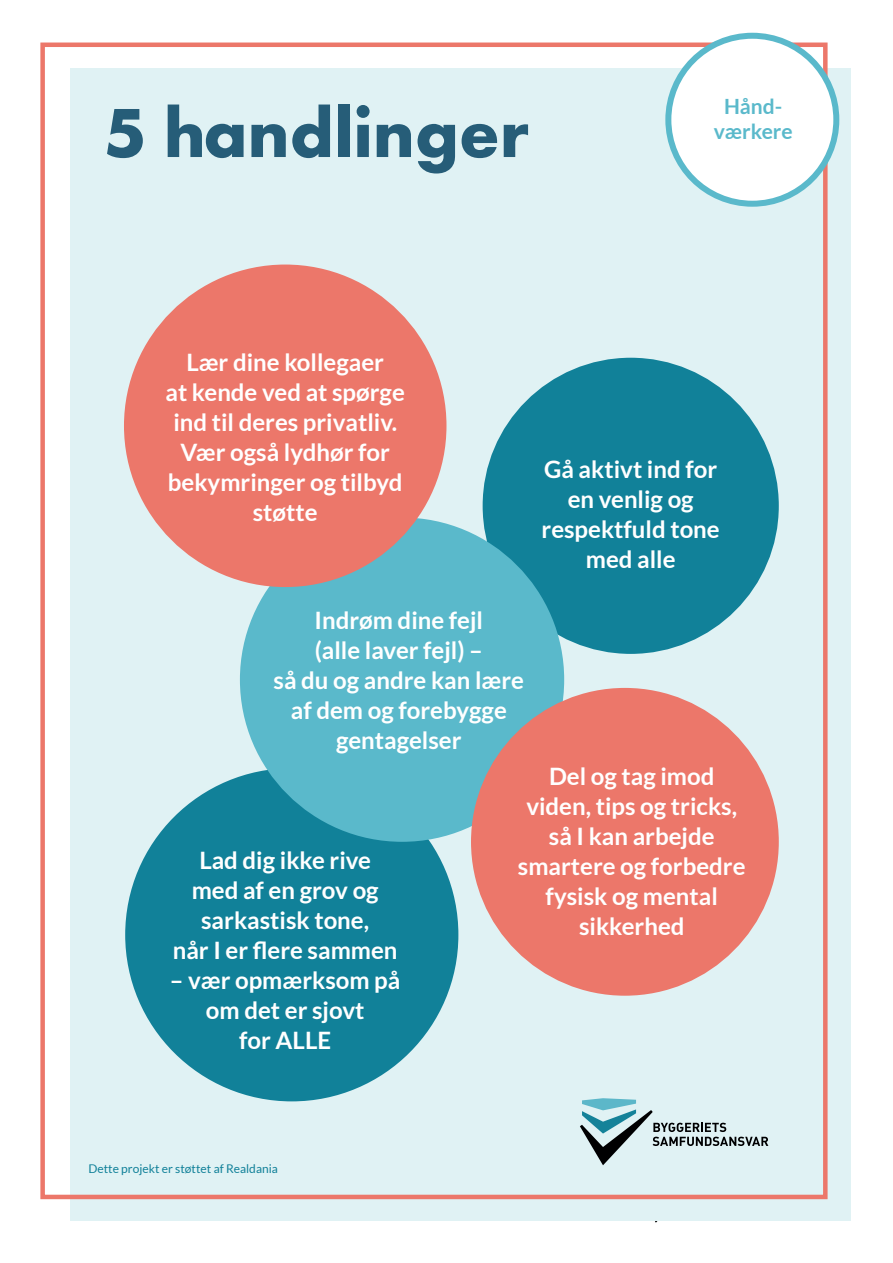
<style>
.page{position:relative;width:893px;height:1263px;background:#fff}
.page>*{position:absolute;margin:0;border:0;box-sizing:border-box;transform-origin:0 0}
.t1{font:700 72px "Futura PT";color:#265d78}
.t2{font:700 24px/30px "Lato";color:#fff;text-align:center}
.t3{font:700 21px/25.2px "Lato";color:#5ab9cb;text-align:center}
.t4{font:12px "Lato";color:#118199}
</style>
<div class="page">
<div style="left:70px;top:68px;width:780px;height:1152px;background:#e0f2f4"></div>
<div style="left:125px;top:768px;width:333px;height:333px;background:#118199;border-radius:50%"></div>
<div style="left:483px;top:358px;width:296px;height:296px;background:#118199;border-radius:50%"></div>
<div style="left:240px;top:517px;width:324px;height:325px;background:#5ab9cb;border-radius:50%"></div>
<div style="left:124px;top:265px;width:322px;height:322px;background:#ec776a;border-radius:50%"></div>
<div style="left:471px;top:688px;width:308px;height:308px;background:#ec776a;border-radius:50%"></div>
<div style="left:40px;top:43px;width:788px;height:1156px;border:5px solid #ec776a"></div>
<svg style="left:580px;top:1098px;width:241px;height:125px"></svg>
<div style="left:668px;top:36px;width:168px;height:168px;background:#fff;border-radius:50%"></div>
<div style="left:665px;top:33px;width:174px;height:174px;border:6px solid #5ab9cb;border-radius:50%"></div>
<h1 class="t1" style="left:104px;top:105px;width:427px">5 handlinger</h1>
<p class="t3" style="left:714px;top:95px;width:81px">Hånd - værkere</p>
<p class="t2" style="left:166px;top:349px;width:241px">Lær dine kollegaer<br>at kende ved at spørge ind til deres privatliv.<br>Vær også lydhør for bekymringer og tilbyd støtte</p>
<p class="t2" style="left:274px;top:607px;width:252px">Indrøm dine fejl<br>(alle laver fejl) –<br>så du og andre kan lære af dem og forebygge gentagelser</p>
<p class="t2" style="left:542px;top:455px;width:180px">Gå aktivt ind for en venlig og respektfuld tone med alle</p>
<p class="t2" style="left:173px;top:847px;width:226px">Lad dig ikke rive<br>med af en grov og sarkastisk tone,<br>når I er flere sammen</p>
<p class="t2" style="left:170px;top:967px;width:232px">– vær opmærksom på om det er sjovt<br>for ALLE</p>
<p class="t4" style="left:88px;top:1164px;width:191px">Dette projekt er støttet af Realdania</p>
<p class="t2" style="left:518px;top:762px;width:229px">Del og tag imod viden, tips og tricks, så I kan arbejde smartere og forbedre fysisk og mental sikkerhed</p>
</div>
